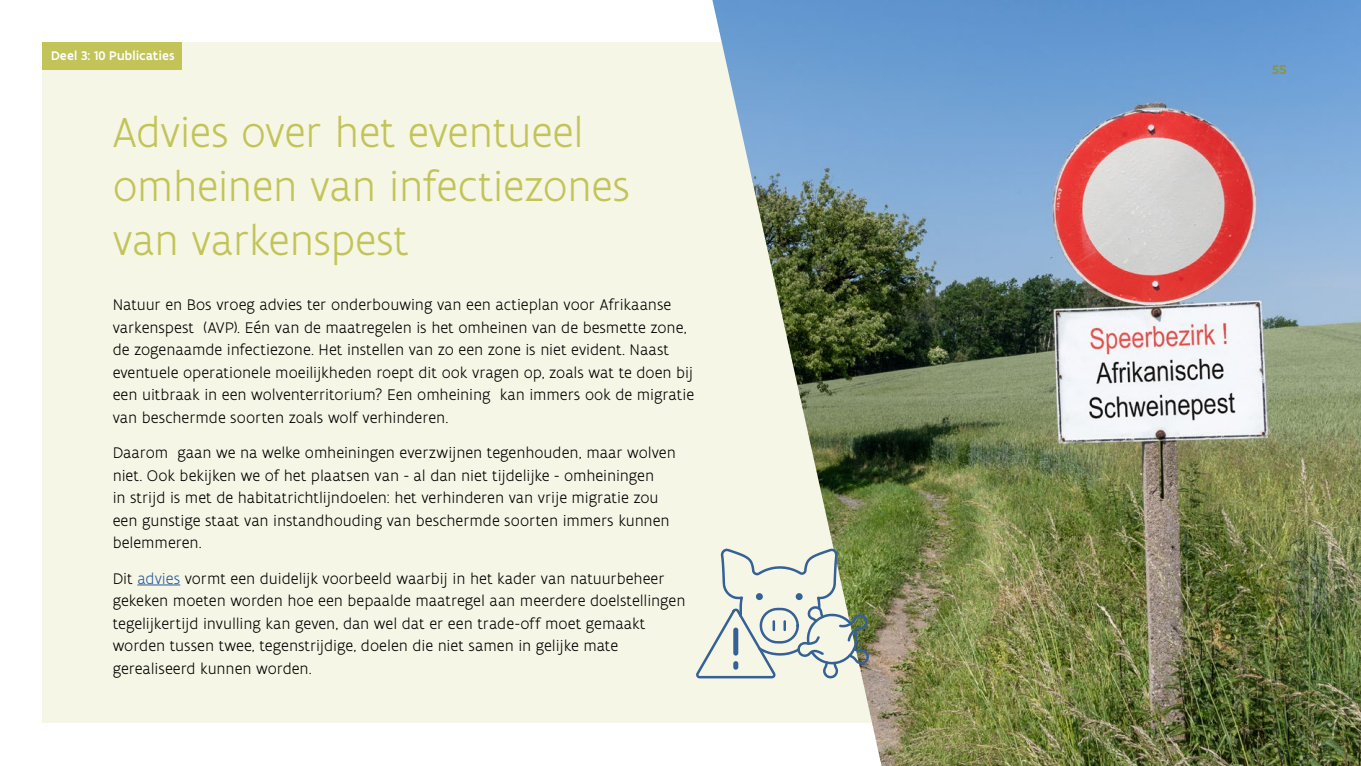
<style>
.page{position:relative;width:1361px;height:766px;background:#fff}
.page>*{position:absolute;margin:0;border:0;box-sizing:border-box;transform-origin:0 0}
.t1{font:300 45px/54px "Flanders Art Sans";letter-spacing:-.01em;color:#c2c458}
.t2{font:300 16.5px/22.5px "Flanders Art Sans";letter-spacing:-.005em;color:#000}
.t3{font:500 13.5px "Flanders Art Sans";letter-spacing:.02em;color:#fff}
.t4{font:500 13.5px "Flanders Art Sans";color:#90952b}
.s1{color:#275b9b}
</style>
<div class="page">
<div style="left:43px;top:43px;width:1275px;height:680px;background:#f6f6e6"></div>
<div style="left:43px;top:43px;width:139px;height:27px;background:#c2c458"></div>
<img style="left:712px;top:0;width:649px;height:765px">
<svg style="left:696px;top:548px;width:173px;height:130px"></svg>
<hr style="left:137px;top:584px;width:43px;height:1px;background:#275b9b">
<p class="t3" style="left:51px;top:47px;width:125px">Deel 3: 10 Publicaties</p>
<h1 class="t1" style="left:113px;top:104px;width:519px">Advies over het eventueel omheinen van infectiezones van varkenspest</h1>
<p class="t2" style="left:113px;top:293px;width:583px">Natuur en Bos vroeg advies ter onderbouwing van een actieplan voor Afrikaanse varkenspest (AVP). Eén van de maatregelen is het omheinen van de besmette zone, de zogenaamde infectiezone. Het instellen van zo een zone is niet evident. Naast eventuele operationele moeilijkheden roept dit ook vragen op, zoals wat te doen bij een uitbraak in een wolventerritorium? Een omheining kan immers ook de migratie van beschermde soorten zoals wolf verhinderen.</p>
<p class="t2" style="left:113px;top:441px;width:565px">Daarom gaan we na welke omheiningen everzwijnen tegenhouden, maar wolven niet. Ook bekijken we of het plaatsen van - al dan niet tijdelijke - omheiningen<br>in strijd is met de habitatrichtlijndoelen: het verhinderen van vrije migratie zou een gunstige staat van instandhouding van beschermde soorten immers kunnen belemmeren.</p>
<p class="t2" style="left:113px;top:566px;width:574px">Dit <span class="s1">advies</span> vormt een duidelijk voorbeeld waarbij in het kader van natuurbeheer gekeken moeten worden hoe een bepaalde maatregel aan meerdere doelstellingen tegelijkertijd invulling kan geven, dan wel dat er een trade-off moet gemaakt worden tussen twee, tegenstrijdige, doelen die niet samen in gelijke mate gerealiseerd kunnen worden.</p>
<p class="t4" style="left:1272px;top:61px;width:16px">55</p>
</div>
